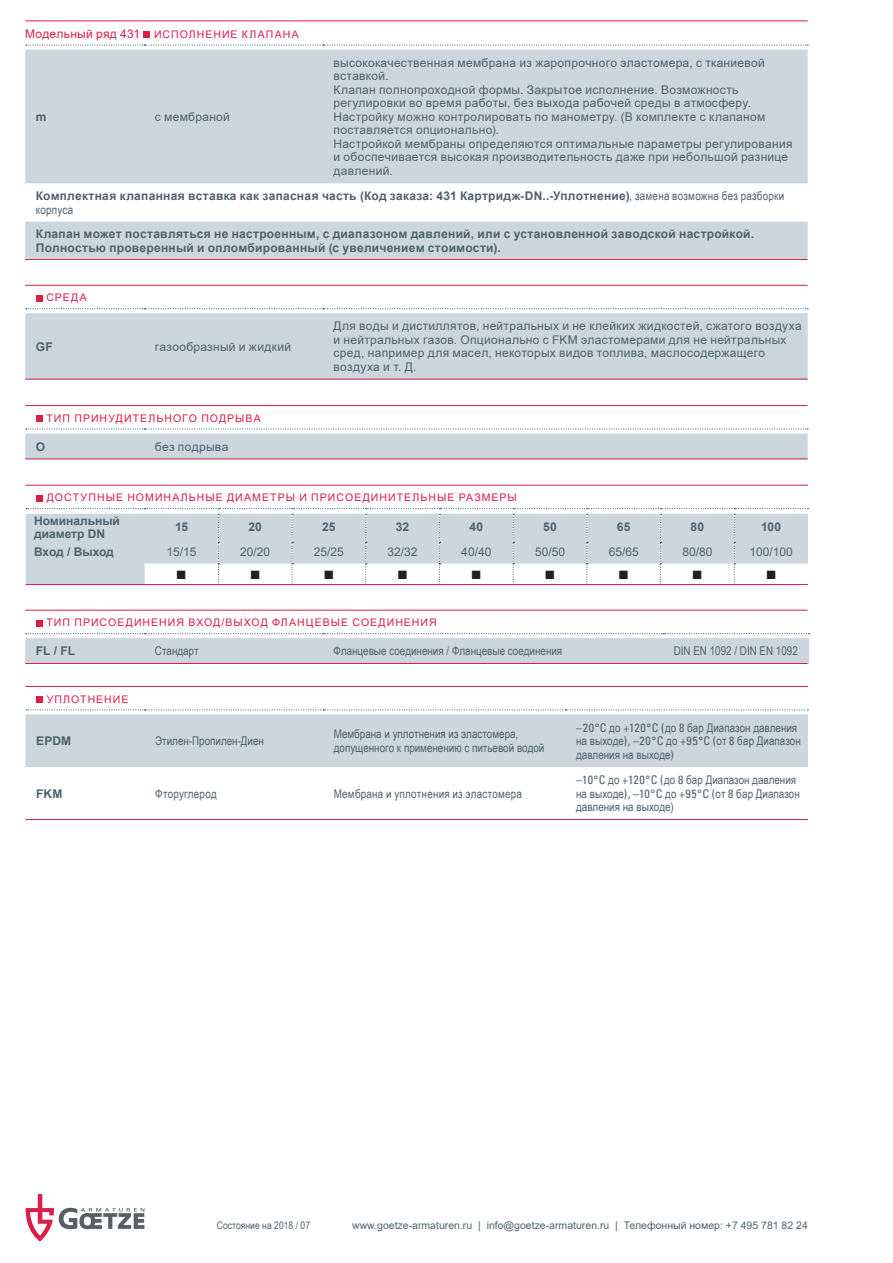
<style>
.page{position:relative;width:893px;height:1263px;background:#fff}
.page>*{position:absolute;margin:0;border:0;box-sizing:border-box;transform-origin:0 0}
.t1{font:18px "Arial";color:#231f20}
.t2{font:12px/13.5px "Arial";letter-spacing:.025em;color:#4d636e}
.t3{font:12px/13.5px "Arial Narrow";color:#4d636e}
.t4{font:700 12px/13.5px "Arial";letter-spacing:.02em;color:#4d636e}
.t5{font:12px "Arial Narrow";letter-spacing:.02em;color:#4d636e}
.t6{font:700 12px/13.5px "Arial";color:#4d636e}
.t7{font:700 12px "Arial";letter-spacing:-.015em;color:#4d636e}
.t8{font:10.5px "Arial";letter-spacing:.1em;color:#d91e47}
.t9{font:10.5px "Arial";color:#4d636e}
.t10{font:10.5px "Arial Narrow";color:#4d636e}
.s1{font-size:12px}
.s2{font-family:"Arial Narrow";font-weight:400}
.s3{font-family:"Univers";font-stretch:condensed}
</style>
<div class="page">
<svg style="left:26px;top:1194px;width:118px;height:47px"></svg>
<hr style="left:25px;top:610px;width:783px;height:1px;background:#d91e47">
<svg style="left:36px;top:620px;width:6px;height:6px"></svg>
<svg style="left:25px;top:633px;width:784px;height:31px;background:#d2dae0"></svg>
<hr style="left:25px;top:663px;width:783px;height:1px;background:#d91e47">
<hr style="left:25px;top:405px;width:783px;height:1px;background:#d91e47">
<div style="left:36px;top:415px;width:6px;height:7px;background:#d91e47"></div>
<svg style="left:25px;top:428px;width:783px;height:30px;background:#d2dbe1"></svg>
<hr style="left:25px;top:458px;width:783px;height:1px;background:#d91e47">
<hr style="left:25px;top:285px;width:783px;height:1px;background:#d91e47">
<svg style="left:36px;top:295px;width:6px;height:6px"></svg>
<div style="left:25px;top:313px;width:783px;height:66px;background:#ccd6dd"></div>
<svg style="left:26px;top:308px;width:782px;height:1px"></svg>
<hr style="left:25px;top:379px;width:783px;height:1px;background:#d91e47">
<hr style="left:25px;top:21px;width:783px;height:1px;background:#d91e47">
<div style="left:144px;top:31px;width:6px;height:7px;background:#d91e47"></div>
<svg style="left:25px;top:50px;width:783px;height:209px;fill:#ccd6dd"></svg>
<svg style="left:26px;top:45px;width:782px;height:1px"></svg>
<hr style="left:25px;top:259px;width:783px;height:1px;background:#d91e47">
<hr style="left:26px;top:485px;width:782px;height:1px;background:#d91e47">
<div style="left:36px;top:495px;width:7px;height:6px;background:#d91e47"></div>
<svg style="left:26px;top:508px;width:782px;height:76px"></svg>
<hr style="left:26px;top:584px;width:782px;height:1px;background:#d91e47">
<hr style="left:26px;top:686px;width:782px;height:1px;background:#d91e47">
<div style="left:36px;top:696px;width:7px;height:6px;background:#d91e47"></div>
<svg style="left:26px;top:709px;width:782px;height:58px;background:#cfd8df"></svg>
<hr style="left:26px;top:819px;width:782px;height:1px;background:#d91e47">
<p class="t8" style="left:25px;top:27px;width:275px"><span class="s1">Модельный ряд 431</span> Ис полн ен ие клапан а</p>
<p class="t2" style="left:333px;top:56px;width:461px">высококачественная мембрана из жаропрочного эластомера, с тканиевой вставкой.<br>Клапан полнопроходной формы. Закрытое исполнение. Возможность регулировки во время работы, без выхода рабочей среды в атмосферу.<br>Настройку можно контролировать по манометру. (В комплекте с клапаном поставляется опционально).<br>Настройкой мембраны определяются оптимальные параметры регулирования и обоспечивается высокая производительность даже при небольшой разнице давлений.</p>
<p class="t4" style="left:36px;top:189px;width:750px">Комплектная клапанная вставка как запасная часть (Код заказа: 431 Картридж-DN..-Уплотнение)<span class="s2">, замена возможна без разборки</span></p>
<p class="t5" style="left:36px;top:201px;width:39px">корпуса</p>
<p class="t4" style="left:36px;top:228px;width:720px">Клапан может поставляться не настроенным, с диапазоном давлений, или с установленной заводской настройкой.<br>Полностью проверенный и опломбированный (с увеличением стоимости).</p>
<p class="t4" style="left:36px;top:110px;width:12px">m</p>
<p class="t2" style="left:155px;top:110px;width:77px">с мембраной</p>
<p class="t8" style="left:46px;top:290px;width:42px">СРЕДА</p>
<p class="t4" style="left:36px;top:340px;width:18px">GF</p>
<p class="t2" style="left:155px;top:340px;width:138px">газообразный и жидкий</p>
<p class="t8" style="left:46px;top:411px;width:9px">ТИП</p>
<p class="t8" style="left:74px;top:411px;width:9px">ПРИ</p>
<p class="t8" style="left:100px;top:411px;width:33px">НУДИТЕЛ</p>
<p class="t8" style="left:157px;top:411px;width:106px">ЬНОГО ПОДРЫВА</p>
<p class="t4" style="left:36px;top:440px;width:11px">O</p>
<p class="t2" style="left:155px;top:440px;width:75px">без подрыва</p>
<p class="t2" style="left:333px;top:319px;width:470px">Для воды и дистиллятов, нейтральных и не клейких жидкостей, сжатого воздуха и нейтральных газов. Опционально с FKM эластомерами для не нейтральных сред, например для масел, некоторых видов топлива, маслосодержащего воздуха и т. Д.</p>
<p class="t8" style="left:47px;top:490px;width:224px">ДОСТУП НЫЕ НОМИ НАЛ ЬНЫЕ ДИАМЕТР</p>
<p class="t8" style="left:286px;top:490px;width:35px">Ы И ПРИ</p>
<p class="t8" style="left:336px;top:490px;width:61px">СОЕДИНИТЕЛ</p>
<p class="t8" style="left:420px;top:490px;width:98px">ЬНЫЕ РАЗМЕРЫ</p>
<p class="t6" style="left:34px;top:514px;width:87px">Номинальный диаметр DN</p>
<p class="t4" style="left:175px;top:520px;width:15px">15</p>
<p class="t4" style="left:248px;top:520px;width:15px">20</p>
<p class="t4" style="left:322px;top:520px;width:15px">25</p>
<p class="t4" style="left:396px;top:520px;width:15px">32</p>
<p class="t4" style="left:469px;top:520px;width:15px">40</p>
<p class="t4" style="left:543px;top:520px;width:15px">50</p>
<p class="t4" style="left:617px;top:520px;width:15px">65</p>
<p class="t4" style="left:691px;top:520px;width:15px">80</p>
<p class="t4" style="left:761px;top:520px;width:22px">100</p>
<p class="t7" style="left:34px;top:544px;width:81px">Вход / Выход</p>
<p class="t2" style="left:167px;top:545px;width:32px">15/15</p>
<p class="t2" style="left:240px;top:545px;width:32px">20/20</p>
<p class="t2" style="left:314px;top:545px;width:32px">25/25</p>
<p class="t2" style="left:388px;top:545px;width:32px">32/32</p>
<p class="t2" style="left:461px;top:545px;width:32px">40/40</p>
<p class="t2" style="left:535px;top:545px;width:32px">50/50</p>
<p class="t2" style="left:609px;top:545px;width:32px">65/65</p>
<p class="t2" style="left:682px;top:545px;width:32px">80/80</p>
<p class="t2" style="left:749px;top:545px;width:45px">100/100</p>
<h1 class="t1" style="left:176px;top:560px;width:12px">■</h1>
<h1 class="t1" style="left:250px;top:560px;width:12px">■</h1>
<h1 class="t1" style="left:323px;top:560px;width:12px">■</h1>
<h1 class="t1" style="left:397px;top:560px;width:12px">■</h1>
<h1 class="t1" style="left:471px;top:560px;width:12px">■</h1>
<h1 class="t1" style="left:545px;top:560px;width:12px">■</h1>
<h1 class="t1" style="left:618px;top:560px;width:12px">■</h1>
<h1 class="t1" style="left:692px;top:560px;width:12px">■</h1>
<h1 class="t1" style="left:766px;top:560px;width:12px">■</h1>
<p class="t8" style="left:46px;top:615px;width:392px">Тип присоедин ен ия Вход/Выход флан цевы е соедин ен ия</p>
<p class="t4" style="left:36px;top:644px;width:41px">FL / FL</p>
<p class="t3" style="left:155px;top:644px;width:45px">Стандарт</p>
<p class="t3" style="left:333px;top:644px;width:230px">Фланцевые соединения / Фланцевые соединения</p>
<p class="t3" style="left:674px;top:644px;width:126px">DIN EN 1092 / DIN EN 1092</p>
<p class="t8" style="left:47px;top:692px;width:75px">УПЛОТНЕНИЕ</p>
<p class="t4" style="left:36px;top:734px;width:37px">EPDM</p>
<p class="t3" style="left:155px;top:734px;width:110px">Этилен-Пропилен-Диен</p>
<p class="t3" style="left:334px;top:727px;width:212px">Мембрана и уплотнения из эластомера, допущенного к применению с питьевой водой</p>
<p class="t3" style="left:576px;top:720px;width:226px"><span class="s3">–20°C</span> до <span class="s3">+120°C (</span>до <span class="s3">8</span> бар Диапазон давления на выходе<span class="s3">), –20°C</span> до <span class="s3">+95°C (</span>от <span class="s3">8</span> бар Диапазон давления на выходе<span class="s3">)</span></p>
<p class="t4" style="left:36px;top:787px;width:28px">FKM</p>
<p class="t5" style="left:155px;top:785px;width:63px">Фторуглерод</p>
<p class="t5" style="left:334px;top:785px;width:190px">Мембрана и уплотнения из эластомера</p>
<p class="t3" style="left:576px;top:773px;width:225px"><span class="s3">–10°C</span> до <span class="s3">+120°C (</span>до <span class="s3">8</span> бар Диапазон давления на выходе<span class="s3">), –10°C</span> до <span class="s3">+95°C (</span>от <span class="s3">8</span> бар Диапазон давления на выходе)</p>
<p class="t10" style="left:217px;top:1217px;width:95px">Состояние на 2018 / 07</p>
<p class="t9" style="left:352px;top:1218px;width:457px">www.goetze-armaturen.ru | info@goetze-armaturen.ru | Телефонный номер: +7 495 781 82 24</p>
</div>
